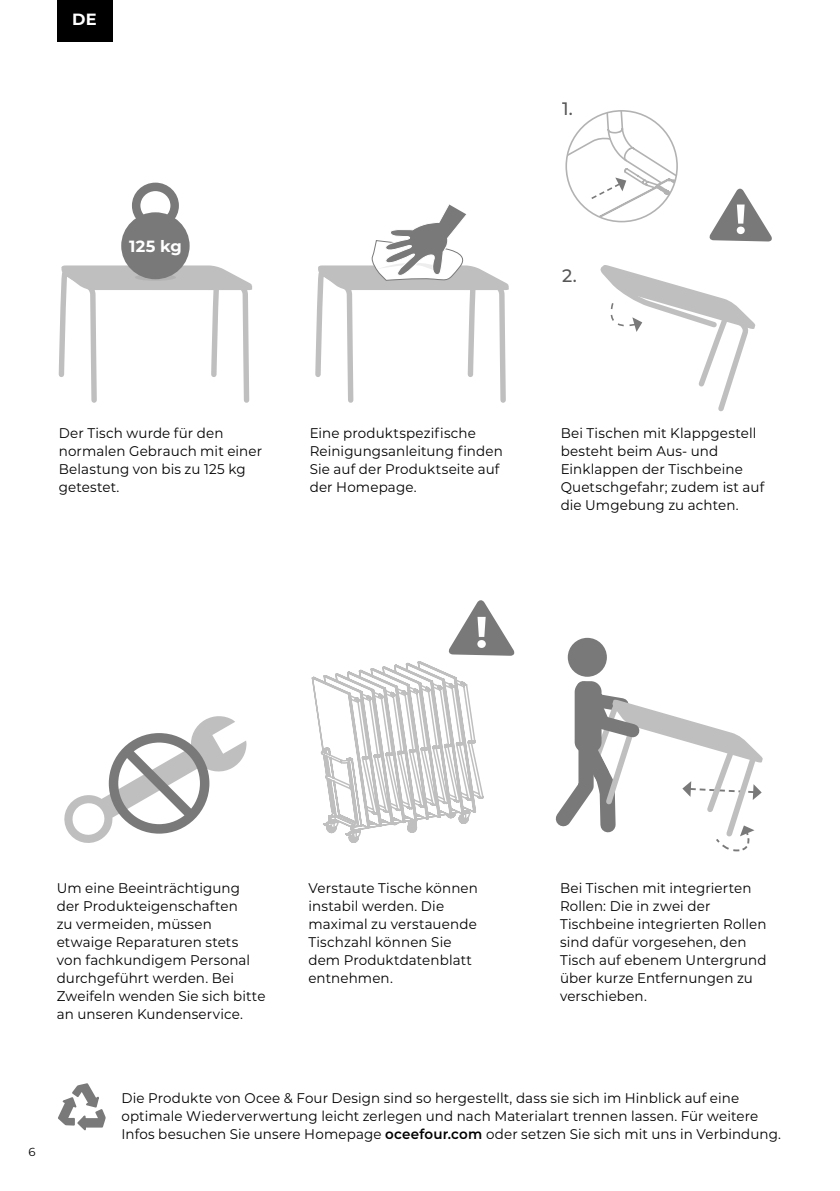
<style>
.page{position:relative;width:840px;height:1191px;background:#fff}
.page>*{position:absolute;margin:0;border:0;box-sizing:border-box;transform-origin:0 0}
.t1{font:500 18px "Montserrat";color:#000}
.t2{font:700 16.2px "Montserrat";letter-spacing:.01em;color:#fff}
.t3{font:14px/18px "Montserrat";letter-spacing:.01em;color:#000;scale:.96 1}
.t4{font:11.6px "Montserrat";color:#000}
.s1{font-weight:600}
</style>
<div class="page">
<div style="left:57px;top:0;width:55px;height:41px;background:#000"></div>
<svg style="left:58px;top:1083px;width:48px;height:48px"></svg>
<svg style="left:64px;top:716px;width:182px;height:127px"></svg>
<svg style="left:315px;top:204px;width:194px;height:199px"></svg>
<svg style="left:58px;top:264px;width:194px;height:139px"></svg>
<svg style="left:135px;top:274px;width:41px;height:7px"></svg>
<div style="left:121px;top:212px;width:68px;height:67px;background:#797979;border-radius:50%"></div>
<div style="left:132px;top:183px;width:47px;height:46px;border:8px solid #797979;border-radius:50%"></div>
<svg style="left:311px;top:600px;width:204px;height:243px"></svg>
<div style="left:567px;top:638px;width:39px;height:39px;background:#797979;border-radius:50%"></div>
<svg style="left:555px;top:669px;width:207px;height:183px"></svg>
<svg style="left:709px;top:188px;width:63px;height:53px"></svg>
<svg style="left:600px;top:265px;width:154px;height:147px"></svg>
<svg style="left:566px;top:111px;width:110px;height:111px"></svg>
<p class="t2" style="left:72px;top:8px;width:26px">DE</p>
<p class="t2" style="left:129px;top:235px;width:54px">125 kg</p>
<p class="t1" style="left:561px;top:96px;width:12px">1.</p>
<p class="t1" style="left:561px;top:263px;width:16px">2.</p>
<p class="t3" style="left:59px;top:423px;width:213px">Der Tisch wurde für den normalen Gebrauch mit einer<br>Belastung von bis zu 125 kg getestet.</p>
<p class="t3" style="left:309px;top:423px;width:203px">Eine produktspezifische<br>Reinigungsanleitung finden<br>Sie auf der Produktseite auf der Homepage.</p>
<p class="t3" style="left:560px;top:423px;width:213px">Bei Tischen mit Klappgestell besteht beim Aus- und<br>Einklappen der Tischbeine<br>Quetschgefahr; zudem ist auf die Umgebung zu achten.</p>
<p class="t3" style="left:57px;top:878px;width:219px">Um eine Beeinträchtigung der Produkteigenschaften<br>zu vermeiden, müssen etwaige Reparaturen stets von fachkundigem Personal durchgeführt werden. Bei<br>Zweifeln wenden Sie sich bitte an unseren Kundenservice.</p>
<p class="t3" style="left:308px;top:878px;width:178px">Verstaute Tische können instabil werden. Die maximal zu verstauende<br>Tischzahl können Sie dem Produktdatenblatt entnehmen.</p>
<p class="t3" style="left:559px;top:878px;width:216px">Bei Tischen mit integrierten<br>Rollen: Die in zwei der<br>Tischbeine integrierten Rollen sind dafür vorgesehen, den<br>Tisch auf ebenem Untergrund über kurze Entfernungen zu verschieben.</p>
<p class="t4" style="left:28px;top:1143px;width:9px">6</p>
<p class="t3" style="left:121px;top:1088px;width:688px">Die Produkte von Ocee &amp; Four Design sind so hergestellt, dass sie sich im Hinblick auf eine optimale Wiederverwertung leicht zerlegen und nach Materialart trennen lassen. Für weitere<br>Infos besuchen Sie unsere Homepage <span class="s1">oceefour.com</span> oder setzen Sie sich mit uns in Verbindung.</p>
</div>
